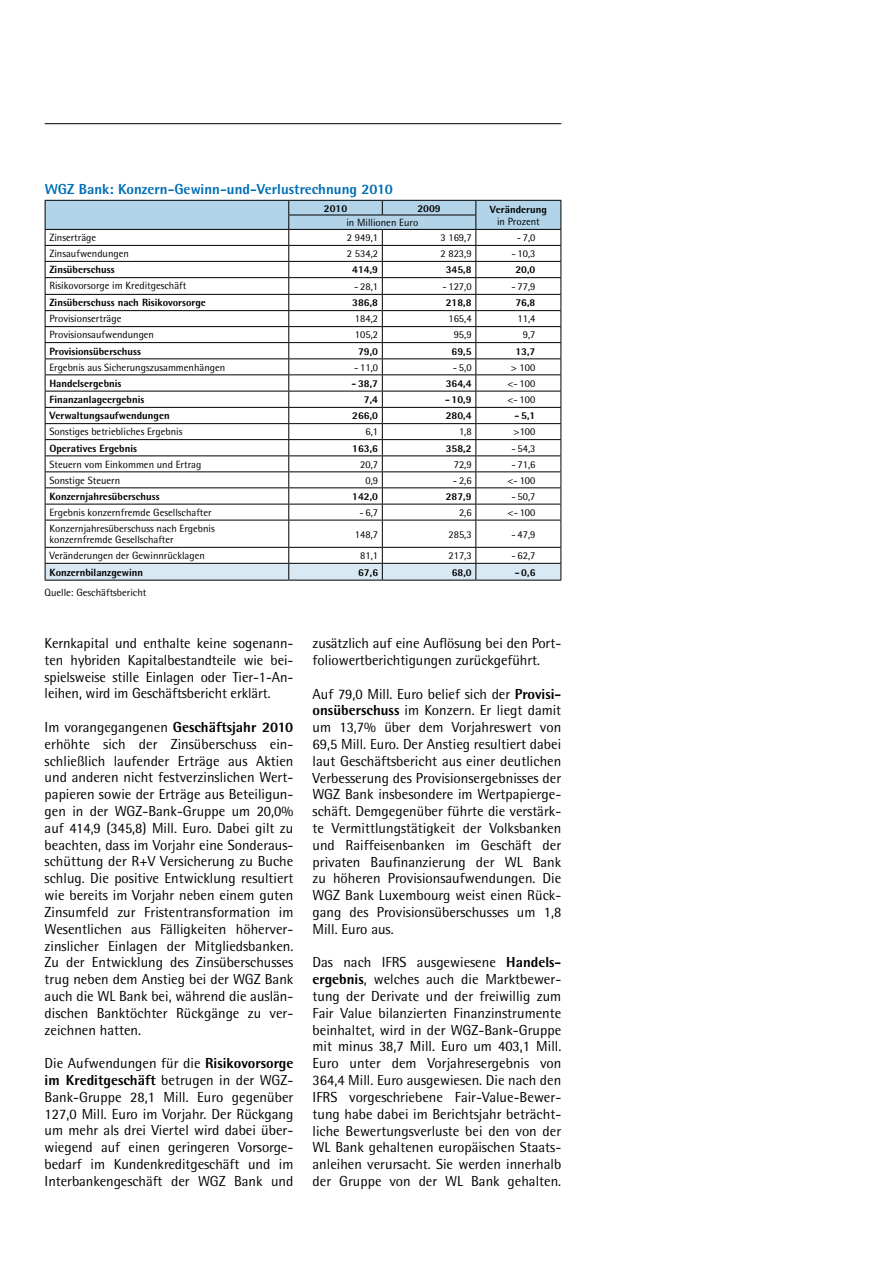
<style>
.page{position:relative;width:893px;height:1263px;background:#fff}
.page>*{position:absolute;margin:0;border:0;box-sizing:border-box;transform-origin:0 0}
.t1{font:14.55px/16.8px "Rotis Semi Sans";letter-spacing:-.005em;color:#000;text-align:justify}
.t2{font:800 14.55px "Rotis Semi Sans";color:#006fb4}
.t3{font:10.5px/11.2px "Rotis Semi Sans";color:#000}
.t4{font:800 10.5px "Rotis Semi Sans";color:#000}
.s1{font-weight:800}
</style>
<div class="page">
<hr style="left:45px;top:123px;width:516px;height:1px;background:#000">
<hr style="left:45px;top:580px;width:244px;height:1px;background:#000">
<hr style="left:289px;top:580px;width:93px;height:1px;background:#000">
<hr style="left:382px;top:580px;width:94px;height:1px;background:#000">
<hr style="left:476px;top:580px;width:85px;height:1px;background:#000">
<svg style="left:45px;top:200px;width:517px;height:380px"></svg>
<hr style="left:45px;top:229px;width:244px;height:1px;background:#000">
<hr style="left:289px;top:229px;width:93px;height:1px;background:#000">
<hr style="left:382px;top:229px;width:94px;height:1px;background:#000">
<hr style="left:476px;top:229px;width:85px;height:1px;background:#000">
<hr style="left:45px;top:245px;width:244px;height:1px;background:#000">
<hr style="left:289px;top:245px;width:93px;height:1px;background:#000">
<hr style="left:382px;top:245px;width:94px;height:1px;background:#000">
<hr style="left:476px;top:245px;width:85px;height:1px;background:#000">
<p class="t2" style="left:45px;top:180px;width:350px">WGZ Bank: Konzern-Gewinn-und-Verlustrechnung 2010</p>
<p class="t4" style="left:324px;top:202px;width:25px">2010</p>
<p class="t4" style="left:417px;top:202px;width:25px">2009</p>
<p class="t4" style="left:490px;top:203px;width:59px">Veränderung</p>
<p class="t3" style="left:346px;top:217px;width:73px">in Millionen Euro</p>
<p class="t3" style="left:497px;top:215px;width:44px">in Prozent</p>
<p class="t3" style="left:49px;top:232px;width:48px">Zinserträge</p>
<p class="t3" style="left:347px;top:232px;width:33px">2 949,1</p>
<p class="t3" style="left:440px;top:232px;width:33px">3 169,7</p>
<p class="t3" style="left:517px;top:232px;width:20px">- 7,0</p>
<p class="t3" style="left:49px;top:248px;width:81px">Zinsaufwendungen</p>
<p class="t3" style="left:347px;top:248px;width:33px">2 534,2</p>
<p class="t3" style="left:440px;top:248px;width:33px">2 823,9</p>
<p class="t3" style="left:511px;top:248px;width:25px">- 10,3</p>
<p class="t4" style="left:49px;top:263px;width:67px">Zinsüberschuss</p>
<p class="t4" style="left:352px;top:263px;width:27px">414,9</p>
<p class="t4" style="left:446px;top:263px;width:27px">345,8</p>
<p class="t4" style="left:515px;top:263px;width:22px">20,0</p>
<p class="t3" style="left:49px;top:280px;width:139px">Risikovorsorge im Kreditgeschäft</p>
<p class="t3" style="left:354px;top:281px;width:25px">- 28,1</p>
<p class="t3" style="left:442px;top:281px;width:31px">- 127,0</p>
<p class="t3" style="left:511px;top:281px;width:25px">- 77,9</p>
<p class="t4" style="left:49px;top:296px;width:158px">Zinsüberschuss nach Risikovorsorge</p>
<p class="t4" style="left:352px;top:296px;width:27px">386,8</p>
<p class="t4" style="left:446px;top:296px;width:27px">218,8</p>
<p class="t4" style="left:515px;top:296px;width:22px">76,8</p>
<p class="t3" style="left:49px;top:313px;width:74px">Provisionserträge</p>
<p class="t3" style="left:355px;top:313px;width:25px">184,2</p>
<p class="t3" style="left:448px;top:313px;width:25px">165,4</p>
<p class="t3" style="left:517px;top:313px;width:19px">11,4</p>
<p class="t3" style="left:49px;top:329px;width:106px">Provisionsaufwendungen</p>
<p class="t3" style="left:355px;top:329px;width:25px">105,2</p>
<p class="t3" style="left:454px;top:329px;width:19px">95,9</p>
<p class="t3" style="left:523px;top:329px;width:14px">9,7</p>
<p class="t4" style="left:49px;top:344px;width:93px">Provisionsüberschuss</p>
<p class="t4" style="left:358px;top:344px;width:22px">79,0</p>
<p class="t4" style="left:452px;top:344px;width:22px">69,5</p>
<p class="t4" style="left:515px;top:344px;width:22px">13,7</p>
<p class="t3" style="left:49px;top:361px;width:177px">Ergebnis aus Sicherungszusammenhängen</p>
<p class="t3" style="left:354px;top:361px;width:25px">- 11,0</p>
<p class="t3" style="left:453px;top:361px;width:20px">- 5,0</p>
<p class="t3" style="left:511px;top:361px;width:26px">&gt; 100</p>
<p class="t4" style="left:49px;top:377px;width:74px">Handelsergebnis</p>
<p class="t4" style="left:351px;top:377px;width:28px">- 38,7</p>
<p class="t4" style="left:446px;top:377px;width:27px">364,4</p>
<p class="t3" style="left:508px;top:377px;width:29px">&lt;- 100</p>
<p class="t4" style="left:49px;top:393px;width:97px">Finanzanlageergebnis</p>
<p class="t4" style="left:364px;top:393px;width:16px">7,4</p>
<p class="t4" style="left:445px;top:393px;width:28px">- 10,9</p>
<p class="t3" style="left:508px;top:394px;width:29px">&lt;- 100</p>
<p class="t4" style="left:49px;top:409px;width:122px">Verwaltungsaufwendungen</p>
<p class="t4" style="left:352px;top:409px;width:27px">266,0</p>
<p class="t4" style="left:446px;top:409px;width:27px">280,4</p>
<p class="t4" style="left:515px;top:409px;width:22px">- 5,1</p>
<p class="t3" style="left:49px;top:426px;width:134px">Sonstiges betriebliches Ergebnis</p>
<p class="t3" style="left:365px;top:426px;width:14px">6,1</p>
<p class="t3" style="left:459px;top:426px;width:14px">1,8</p>
<p class="t3" style="left:514px;top:426px;width:23px">&gt;100</p>
<p class="t4" style="left:49px;top:441px;width:89px">Operatives Ergebnis</p>
<p class="t4" style="left:352px;top:441px;width:27px">163,6</p>
<p class="t4" style="left:446px;top:441px;width:27px">358,2</p>
<p class="t3" style="left:511px;top:442px;width:25px">- 54,3</p>
<p class="t3" style="left:49px;top:458px;width:153px">Steuern vom Einkommen und Ertrag</p>
<p class="t3" style="left:360px;top:458px;width:19px">20,7</p>
<p class="t3" style="left:454px;top:458px;width:19px">72,9</p>
<p class="t3" style="left:511px;top:458px;width:25px">- 71,6</p>
<p class="t3" style="left:49px;top:474px;width:72px">Sonstige Steuern</p>
<p class="t3" style="left:365px;top:474px;width:14px">0,9</p>
<p class="t3" style="left:453px;top:474px;width:20px">- 2,6</p>
<p class="t3" style="left:508px;top:474px;width:29px">&lt;- 100</p>
<p class="t4" style="left:49px;top:490px;width:112px">Konzernjahresüberschuss</p>
<p class="t4" style="left:352px;top:490px;width:27px">142,0</p>
<p class="t4" style="left:446px;top:490px;width:27px">287,9</p>
<p class="t3" style="left:511px;top:490px;width:25px">- 50,7</p>
<p class="t3" style="left:49px;top:507px;width:164px">Ergebnis konzernfremde Gesellschafter</p>
<p class="t3" style="left:359px;top:507px;width:20px">- 6,7</p>
<p class="t3" style="left:459px;top:507px;width:14px">2,6</p>
<p class="t3" style="left:508px;top:507px;width:29px">&lt;- 100</p>
<p class="t3" style="left:49px;top:523px;width:167px">Konzernjahresüberschuss nach Ergebnis konzernfremde Gesellschafter</p>
<p class="t3" style="left:355px;top:528px;width:25px">148,7</p>
<p class="t3" style="left:448px;top:528px;width:25px">285,3</p>
<p class="t3" style="left:512px;top:528px;width:25px">- 47,9</p>
<p class="t3" style="left:49px;top:550px;width:157px">Veränderungen der Gewinnrücklagen</p>
<p class="t3" style="left:360px;top:550px;width:19px">81,1</p>
<p class="t3" style="left:449px;top:550px;width:25px">217,3</p>
<p class="t3" style="left:512px;top:550px;width:25px">- 62,7</p>
<p class="t4" style="left:49px;top:566px;width:95px">Konzernbilanzgewinn</p>
<p class="t4" style="left:358px;top:566px;width:22px">67,6</p>
<p class="t4" style="left:452px;top:566px;width:22px">68,0</p>
<p class="t4" style="left:515px;top:566px;width:22px">- 0,6</p>
<p class="t3" style="left:45px;top:587px;width:103px">Quelle: Geschäftsbericht</p>
<p class="t1" style="left:45px;top:634px;width:250px">Kernkapital und enthalte keine sogenann&shy;ten hybriden Kapitalbestandteile wie bei&shy;spielsweise stille Einlagen oder Tier-1-An&shy;leihen, wird im Geschäftsbericht erklärt.</p>
<p class="t1" style="left:45px;top:718px;width:250px">Im vorangegangenen <span class="s1">Geschäftsjahr 2010 </span>erhöhte sich der Zinsüberschuss ein&shy;schließlich laufender Erträge aus Aktien und anderen nicht festverzinslichen Wert&shy;papieren sowie der Erträge aus Beteiligun&shy;gen in der WGZ-Bank-Gruppe um 20,0% auf 414,9 (345,8) Mill. Euro. Dabei gilt zu beachten, dass im Vorjahr eine Sonderaus&shy;schüttung der R+V Versicherung zu Buche schlug. Die positive Entwicklung resultiert wie bereits im Vorjahr neben einem guten Zinsumfeld zur Fristentransformation im Wesentlichen aus Fälligkeiten höherver&shy;zinslicher Einlagen der Mitgliedsbanken.<br>Zu der Entwicklung des Zinsüberschusses trug neben dem Anstieg bei der WGZ Bank auch die WL Bank bei, während die auslän&shy;dischen Banktöchter Rückgänge zu ver&shy;zeichnen hatten.</p>
<p class="t1" style="left:45px;top:1055px;width:250px">Die Aufwendungen für die <span class="s1">Risikovorsorge im Kreditgeschäft</span> betrugen in der WGZ-Bank-Gruppe 28,1 Mill. Euro gegenüber 127,0 Mill. Euro im Vorjahr. Der Rückgang um mehr als drei Viertel wird dabei über&shy;wiegend auf einen geringeren Vorsorge&shy;bedarf im Kundenkreditgeschäft und im Interbankengeschäft der WGZ Bank und</p>
<p class="t1" style="left:313px;top:635px;width:250px">zusätzlich auf eine Auflösung bei den Port&shy;foliowertberichtigungen zurückgeführt.</p>
<p class="t1" style="left:313px;top:685px;width:250px">Auf 79,0 Mill. Euro belief sich der <span class="s1">Provisi&shy;onsüberschuss</span> im Konzern. Er liegt damit um 13,7% über dem Vorjahreswert von 69,5 Mill. Euro. Der Anstieg resultiert dabei laut Geschäftsbericht aus einer deutlichen Verbesserung des Provisionsergebnisses der WGZ Bank insbesondere im Wertpapierge&shy;schäft. Demgegenüber führte die verstärk&shy;te Vermittlungstätigkeit der Volksbanken und Raiffeisenbanken im Geschäft der privaten Baufinanzierung der WL Bank zu höheren Provisionsaufwendungen. Die WGZ Bank Luxembourg weist einen Rück&shy;gang des Provisionsüberschusses um 1,8<br>Mill. Euro aus.</p>
<p class="t1" style="left:313px;top:954px;width:250px">Das nach IFRS ausgewiesene <span class="s1">Handels&shy;ergebnis</span>, welches auch die Marktbewer&shy;tung der Derivate und der freiwillig zum Fair Value bilanzierten Finanzinstrumente beinhaltet, wird in der WGZ-Bank-Gruppe mit minus 38,7 Mill. Euro um 403,1 Mill.<br>Euro unter dem Vorjahresergebnis von 364,4 Mill. Euro ausgewiesen. Die nach den IFRS vorgeschriebene Fair-Value-Bewer&shy;tung habe dabei im Berichtsjahr beträcht&shy;liche Bewertungsverluste bei den von der WL Bank gehaltenen europäischen Staats&shy;anleihen verursacht. Sie werden innerhalb der Gruppe von der WL Bank gehalten.</p>
</div>
